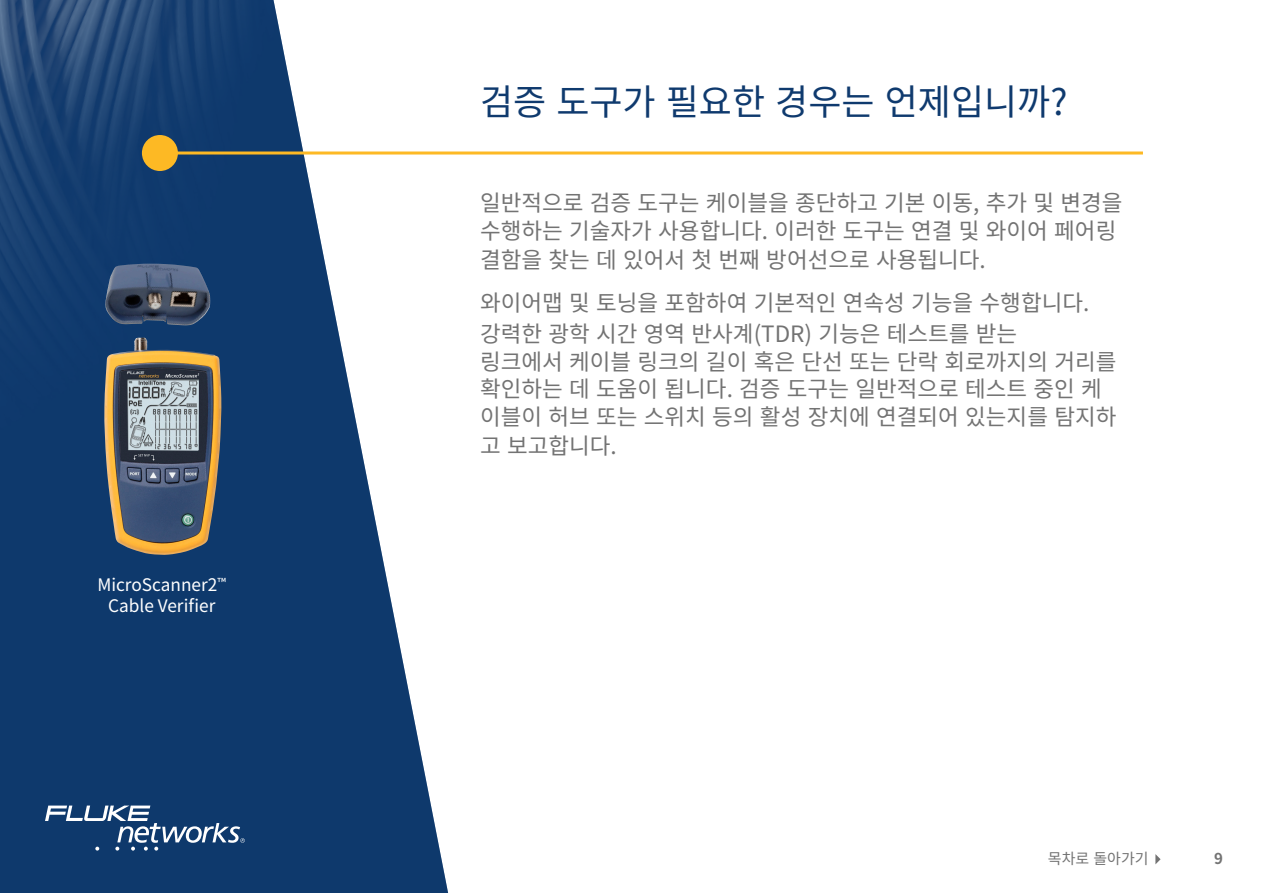
<style>
.page{position:relative;width:1263px;height:893px;background:#fff}
.page>*{position:absolute;margin:0;border:0;box-sizing:border-box;transform-origin:0 0}
.Body_copy{font:36px "Noto Sans CJ Kkr";color:#0f3a6e}
.Body_copy-2{font:22.5px/28.5px "Noto Sans CJ Kkr";color:#737373}
.t1{font:17.25px/21px "Noto Sans CJ Kkr";color:#fff;text-align:center}
.t2{font:15px "Noto Sans CJ Kkr";color:#737373}
.t3{font:700 15px "Noto Sans CJ Kkr";color:#737373}
</style>
<div class="page">
<img style="left:0;top:0;width:448px;height:893px">
<svg style="left:1155px;top:854px;width:5px;height:10px"></svg>
<svg style="left:45px;top:806px;width:200px;height:45px"></svg>
<hr style="left:166px;top:152px;width:977px;height:3px;background:#fdb924">
<div style="left:142px;top:135px;width:36px;height:36px;background:#fdb924;border-radius:50%"></div>
<img style="left:104px;top:338px;width:117px;height:217px">
<img style="left:105px;top:264px;width:105px;height:62px">
<p class="t1" style="left:97px;top:575px;width:130px">MicroScanner2<sup>™<br></sup>Cable Verifier</p>
<p class="Body_copy" style="left:480px;top:82px;width:589px">검증 도구가 필요한 경우는 언제입니까?</p>
<p class="Body_copy-2" style="left:480px;top:189px;width:644px">일반적으로 검증 도구는 케이블을 종단하고 기본 이동, 추가 및 변경을 수행하는 기술자가 사용합니다. 이러한 도구는 연결 및 와이어 페어링 결함을 찾는 데 있어서 첫 번째 방어선으로 사용됩니다.</p>
<p class="Body_copy-2" style="left:480px;top:288px;width:611px;line-height:30.6px">와이어맵 및 토닝을 포함하여 기본적인 연속성 기능을 수행합니다. 강력한 광학 시간 영역 반사계(TDR) 기능은 테스트를 받는</p>
<p class="Body_copy-2" style="left:480px;top:349px;width:638px;line-height:26.4px">링크에서 케이블 링크의 길이 혹은 단선 또는 단락 회로까지의 거리를 확인하는 데 도움이 됩니다. 검증 도구는 일반적으로 테스트 중인 케</p>
<p class="Body_copy-2" style="left:480px;top:403px;width:638px">이블이 허브 또는 스위치 등의 활성 장치에 연결되어 있는지를 탐지하 고 보고합니다.</p>
<p class="t2" style="left:1048px;top:850px;width:102px">목차로 돌아가기</p>
<p class="t3" style="left:1214px;top:850px;width:10px">9</p>
</div>
